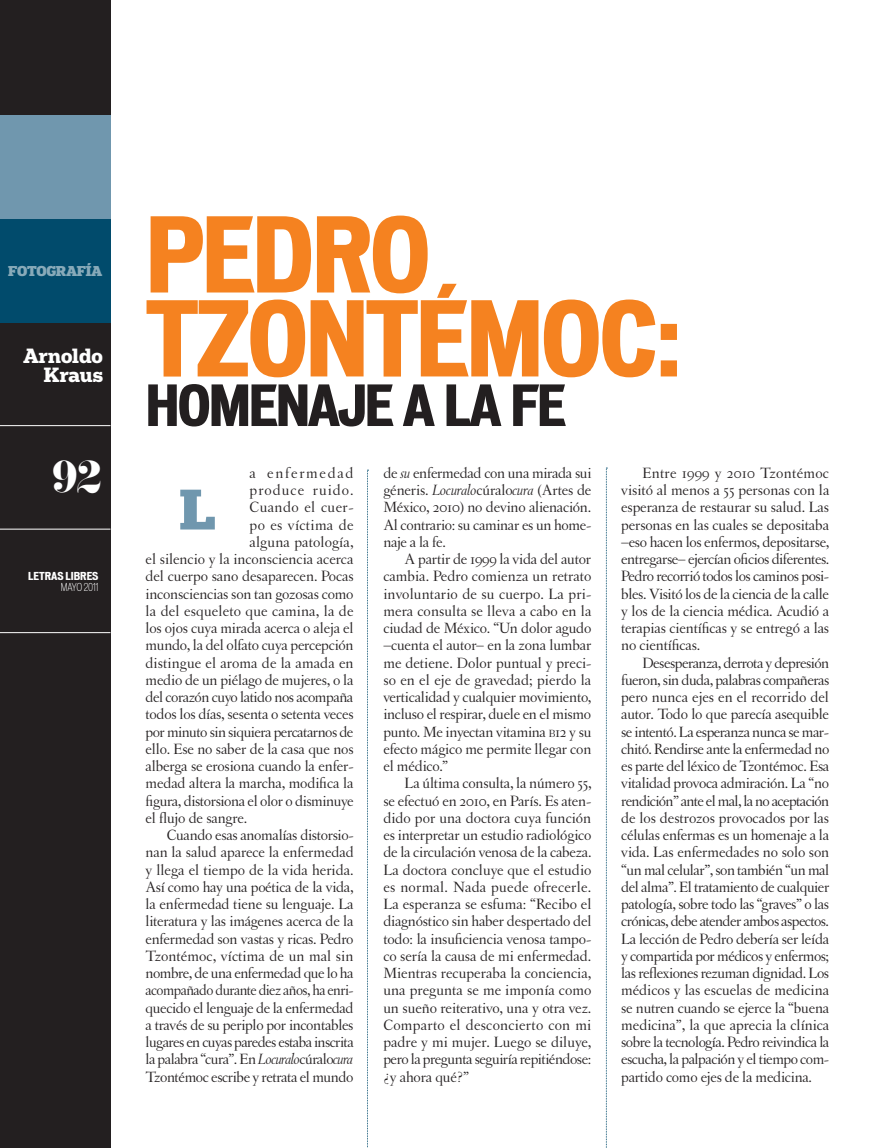
<style>
.page{position:relative;width:893px;height:1148px;background:#fff}
.page>*{position:absolute;margin:0;border:0;box-sizing:border-box;transform-origin:0 0}
.t1{font:700 expanded 99px/84px "Vonnes";letter-spacing:-.03em;color:#f58220}
.t2{font:700 expanded 54px "Vonnes";letter-spacing:-.04em;color:#231f20}
.t3{font:900 54px "Popular";color:#7097ae}
.t4{font:39px "Eloquent JF";color:#fff}
.t5{font:700 19.5px/19.5px "Popular";letter-spacing:-.005em;color:#fff;text-align:right}
.t6{font:15.75px/17.2px "Letras Oldstyle";letter-spacing:-.015em;color:#231f20;text-align:justify}
.t7{font:15.75px "Letras Oldstyle";letter-spacing:.005em;color:#231f20}
.t8{font:15.75px "Letras Oldstyle";letter-spacing:.01em;color:#231f20}
.t9{font:15.75px "Letras Oldstyle";letter-spacing:-.035em;color:#231f20}
.t10{font:15.75px "Letras Oldstyle";letter-spacing:-.035em;color:#231f20;scale:.96 1}
.t11{font:15.75px "Letras Oldstyle";letter-spacing:.065em;color:#231f20}
.t12{font:15.75px "Letras Oldstyle";letter-spacing:.025em;color:#231f20}
.t13{font:15.75px "Letras Oldstyle";letter-spacing:.02em;color:#231f20}
.t14{font:15.75px "Letras Oldstyle";letter-spacing:.105em;color:#231f20}
.t15{font:900 13.5px "Popular";letter-spacing:-.02em;color:#88aab9}
.t16{font:700 expanded 10.5px "Vonnes";color:#fff}
.t17{font:300 condensed 10.5px "Vonnes";color:#fff}
.s1{font-style:italic}
.s2{font-size:10.95px}
</style>
<div class="page">
<div style="left:0;top:0;width:110px;height:1148px;background:#231f20"></div>
<svg style="left:606px;top:468px;width:1px;height:680px"></svg>
<hr style="left:1px;top:322px;width:109px;height:1px;background:#fff">
<div style="left:0;top:219px;width:110px;height:103px;background:#014b6c"></div>
<div style="left:0;top:115px;width:110px;height:104px;background:#7097ae"></div>
<hr style="left:0;top:425px;width:110px;height:1px;background:#fff">
<hr style="left:0;top:529px;width:110px;height:1px;background:#fff">
<hr style="left:0;top:632px;width:110px;height:1px;background:#fff">
<svg style="left:367px;top:470px;width:1px;height:678px"></svg>
<p class="t15" style="left:8px;top:262px;width:96px">FOTOGRAFÍA</p>
<p class="t5" style="left:23px;top:345px;width:81px">Arnoldo<br>Kraus</p>
<h3 class="t4" style="left:52px;top:451px;width:51px">92</h3>
<p class="t16" style="left:28px;top:570px;width:72px">LETRAS LIBRES</p>
<p class="t17" style="left:61px;top:581px;width:39px">MAYO 2011</p>
<h1 class="t1" style="left:146px;top:212px;width:538px">PEDRO<br>TZONTÉMOC:</h1>
<h2 class="t2" style="left:146px;top:373px;width:422px">HOMENAJE A LA FE</h2>
<p class="t14" style="left:250px;top:464px;width:105px">a enfermedad</p>
<p class="t11" style="left:250px;top:481px;width:105px">produce ruido.</p>
<p class="t12" style="left:250px;top:498px;width:106px">Cuando el cuer-</p>
<p class="t13" style="left:250px;top:516px;width:106px">po es víctima de</p>
<p class="t8" style="left:250px;top:533px;width:105px">alguna patología,</p>
<p class="t6" style="left:146px;top:550px;width:209px">el silencio y la inconsciencia acerca</p>
<p class="t6" style="left:146px;top:568px;width:210px">del cuerpo sano desaparecen. Pocas</p>
<p class="t6" style="left:146px;top:585px;width:209px">inconsciencias son tan gozosas como</p>
<p class="t8" style="left:146px;top:602px;width:210px">la del esqueleto que camina, la de</p>
<p class="t6" style="left:146px;top:619px;width:210px">los ojos cuya mirada acerca o aleja el</p>
<p class="t6" style="left:146px;top:637px;width:210px">mundo, la del olfato cuya percepción</p>
<p class="t7" style="left:146px;top:654px;width:210px">distingue el aroma de la amada en</p>
<p class="t6" style="left:146px;top:671px;width:209px">medio de un piélago de mujeres, o la</p>
<p class="t6" style="left:146px;top:688px;width:209px">del corazón cuyo latido nos acompaña</p>
<p class="t6" style="left:146px;top:706px;width:210px">todos los días, sesenta o setenta veces</p>
<p class="t6" style="left:146px;top:723px;width:209px">por minuto sin siquiera percatarnos de</p>
<p class="t6" style="left:146px;top:740px;width:210px">ello. Ese no saber de la casa que nos</p>
<p class="t6" style="left:146px;top:757px;width:210px">alberga se erosiona cuando la enfer-</p>
<p class="t6" style="left:146px;top:775px;width:209px">medad altera la marcha, modifica la</p>
<p class="t6" style="left:146px;top:792px;width:210px">figura, distorsiona el olor o disminuye</p>
<p class="t6" style="left:146px;top:809px;width:103px">el flujo de sangre.</p>
<p class="t6" style="left:167px;top:826px;width:188px">Cuando esas anomalías distorsio-</p>
<p class="t6" style="left:146px;top:844px;width:210px">nan la salud aparece la enfermedad</p>
<p class="t6" style="left:146px;top:861px;width:210px">y llega el tiempo de la vida herida.</p>
<p class="t6" style="left:146px;top:878px;width:209px">Así como hay una poética de la vida,</p>
<p class="t6" style="left:146px;top:895px;width:210px">la enfermedad tiene su lenguaje. La</p>
<p class="t6" style="left:146px;top:913px;width:209px">literatura y las imágenes acerca de la</p>
<p class="t6" style="left:146px;top:930px;width:209px">enfermedad son vastas y ricas. Pedro</p>
<p class="t7" style="left:146px;top:947px;width:209px">Tzontémoc, víctima de un mal sin</p>
<p class="t6" style="left:146px;top:964px;width:210px">nombre, de una enfermedad que lo ha</p>
<p class="t10" style="left:146px;top:981px;width:218px">acompañado durante diez años, ha enri-</p>
<p class="t6" style="left:146px;top:999px;width:210px">quecido el lenguaje de la enfermedad</p>
<p class="t6" style="left:146px;top:1016px;width:209px">a través de su periplo por incontables</p>
<p class="t9" style="left:146px;top:1033px;width:210px">lugares en cuyas paredes estaba inscrita</p>
<p class="t6" style="left:146px;top:1051px;width:210px">la palabra “cura”. En <span class="s1">Locuralo</span>cúralo<span class="s1">cura</span></p>
<p class="t6" style="left:146px;top:1068px;width:209px">Tzontémoc escribe y retrata el mundo</p>
<h2 class="t3" style="left:180px;top:474px;width:38px">L</h2>
<p class="t6" style="left:383px;top:464px;width:210px">de <span class="s1">su</span> enfermedad con una mirada sui géneris. <span class="s1">Locuralo</span>cúralo<span class="s1">cura</span> (Artes de México, 2010) no devino alienación.<br>Al contrario: su caminar es un home&shy;naje a la fe.</p>
<p class="t6" style="left:383px;top:550px;width:210px;text-indent:21px">A partir de 1999 la vida del autor cambia. Pedro comienza un retrato involuntario de su cuerpo. La pri&shy;mera consulta se lleva a cabo en la ciudad de México. “Un dolor agudo –cuenta el autor– en la zona lumbar me detiene. Dolor puntual y preci&shy;so en el eje de gravedad; pierdo la verticalidad y cualquier movimiento, incluso el respirar, duele en el mismo punto. Me inyectan vitamina <span class="s2">b</span>12 y su efecto mágico me permite llegar con el médico.”</p>
<p class="t6" style="left:383px;top:775px;width:210px;text-indent:21px">La última consulta, la número 55, se efectuó en 2010, en París. Es aten&shy;dido por una doctora cuya función es interpretar un estudio radiológico de la circulación venosa de la cabeza.<br>La doctora concluye que el estudio es normal. Nada puede ofrecerle.<br>La esperanza se esfuma: “Recibo el diagnóstico sin haber despertado del todo: la insuficiencia venosa tampo&shy;co sería la causa de mi enfermedad.<br>Mientras recuperaba la conciencia, una pregunta se me imponía como un sueño reiterativo, una y otra vez.<br>Comparto el desconcierto con mi padre y mi mujer. Luego se diluye, pero la pregunta seguiría repitiéndose: ¿y ahora qué?”</p>
<p class="t6" style="left:621px;top:464px;width:210px;text-indent:21px">Entre 1999 y 2010 Tzontémoc visitó al menos a 55 personas con la esperanza de restaurar su salud. Las personas en las cuales se depositaba –eso hacen los enfermos, depositarse, entregarse– ejercían oficios diferentes.<br>Pedro recorrió todos los caminos posi&shy;bles. Visitó los de la ciencia de la calle y los de la ciencia médica. Acudió a terapias científicas y se entregó a las no científicas.</p>
<p class="t6" style="left:621px;top:654px;width:210px;text-indent:21px">Desesperanza, derrota y depresión fueron, sin duda, palabras compañeras pero nunca ejes en el recorrido del autor. Todo lo que parecía asequible se intentó. La esperanza nunca se mar&shy;chitó. Rendirse ante la enfermedad no es parte del léxico de Tzontémoc. Esa vitalidad provoca admiración. La “no rendición” ante el mal, la no aceptación de los destrozos provocados por las células enfermas es un homenaje a la vida. Las enfermedades no solo son “un mal celular”, son también “un mal del alma”. El tratamiento de cualquier patología, sobre todo las “graves” o las crónicas, debe atender ambos aspectos.<br>La lección de Pedro debería ser leída y compartida por médicos y enfermos; las reflexiones rezuman dignidad. Los médicos y las escuelas de medicina se nutren cuando se ejerce la “buena medicina”, la que aprecia la clínica sobre la tecnología. Pedro reivindica la escucha, la palpación y el tiempo com&shy;partido como ejes de la medicina.</p>
</div>
